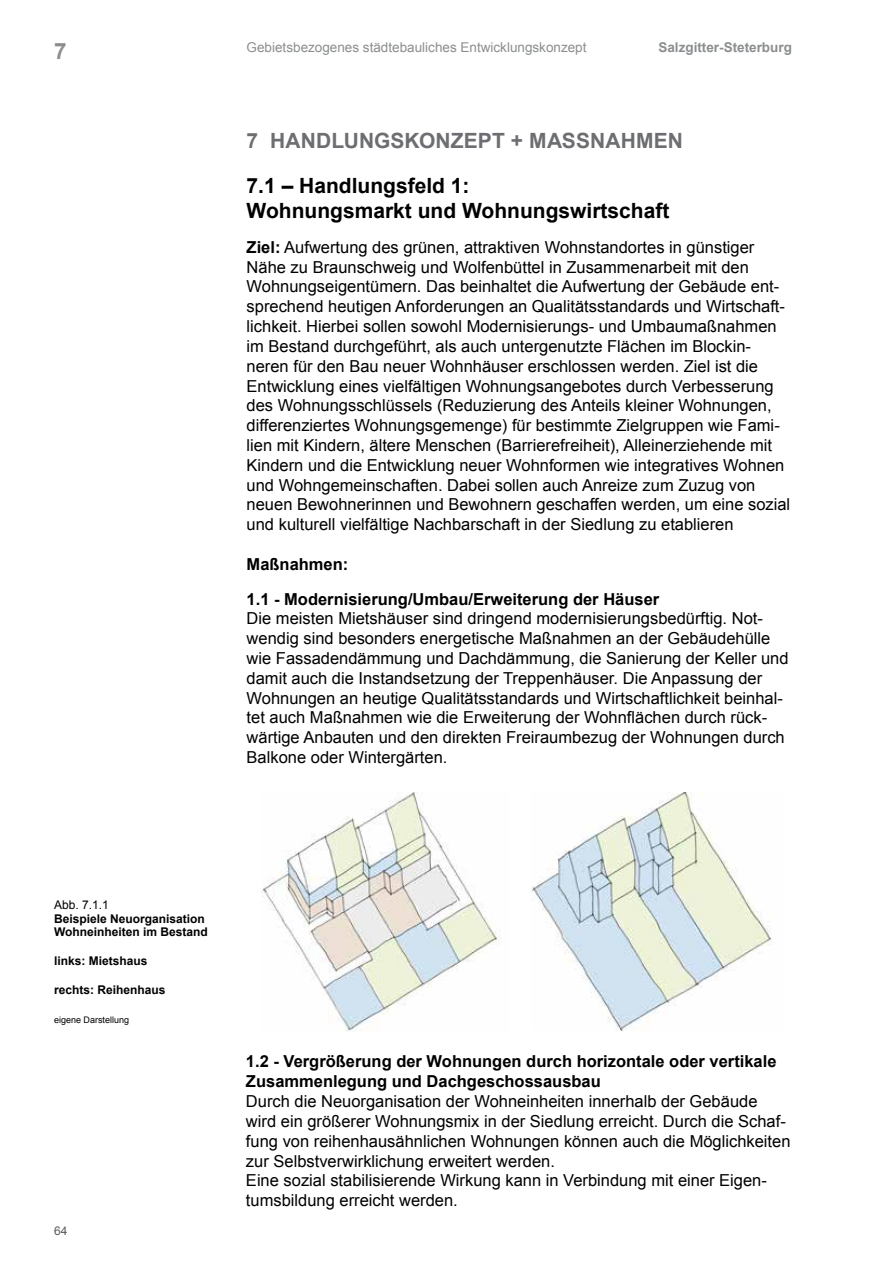
<style>
.page{position:relative;width:893px;height:1263px;background:#fff}
.page>*{position:absolute;margin:0;border:0;box-sizing:border-box;transform-origin:0 0}
.t1{font:700 22.5px "Arial";color:#8b8e90}
.t2{font:700 21px/25.2px "Arial";color:#000}
.t3{font:700 21px "Arial";letter-spacing:.005em;color:#6d6e71}
.t4{font:16.5px/19.8px "Arial";color:#000}
.t5{font:700 16.5px/34.8px "Arial";color:#000}
.t6{font:13.5px "Arial";color:#8b8e90}
.t7{font:700 13.5px "Arial";color:#8b8e90}
.t8{font:700 12px/13.8px "Arial";color:#000}
.t9{font:12px "Arial";color:#000}
.t10{font:12px "Arial";color:#58595b}
.t11{font:9px "Arial";color:#000}
.s1{font-weight:700}
</style>
<div class="page">
<img style="left:261px;top:792px;width:240px;height:239px">
<img style="left:531px;top:792px;width:241px;height:238px">
<h1 class="t1" style="left:54px;top:36px;width:14px">7</h1>
<p class="t6" style="left:247px;top:39px;width:341px">Gebietsbezogenes städtebauliches Entwicklungskonzept</p>
<p class="t7" style="left:658px;top:39px;width:135px">Salzgitter-Steterburg</p>
<p class="t3" style="left:247px;top:126px;width:438px">7 HANDLUNGSKONZEPT + MASSNAHMEN</p>
<p class="t2" style="left:247px;top:174px;width:424px">7.1 – Handlungsfeld 1:<br>Wohnungsmarkt und Wohnungswirtschaft</p>
<p class="t4" style="left:247px;top:237px;width:545px"><span class="s1">Ziel:</span> Aufwertung des grünen, attraktiven Wohnstandortes in günstiger Nähe zu Braunschweig und Wolfenbüttel in Zusammenarbeit mit den Wohnungseigentümern. Das beinhaltet die Aufwertung der Gebäude ent&shy;sprechend heutigen Anforderungen an Qualitätsstandards und Wirtschaft&shy;lichkeit. Hierbei sollen sowohl Modernisierungs- und Umbaumaßnahmen im Bestand durchgeführt, als auch untergenutzte Flächen im Blockin&shy;neren für den Bau neuer Wohnhäuser erschlossen werden. Ziel ist die Entwicklung eines vielfältigen Wohnungsangebotes durch Verbesserung des Wohnungsschlüssels (Reduzierung des Anteils kleiner Wohnungen, differenziertes Wohnungsgemenge) für bestimmte Zielgruppen wie Fami&shy;lien mit Kindern, ältere Menschen (Barrierefreiheit), Alleinerziehende mit Kindern und die Entwicklung neuer Wohnformen wie integratives Wohnen und Wohngemeinschaften. Dabei sollen auch Anreize zum Zuzug von neuen Bewohnerinnen und Bewohnern geschaffen werden, um eine sozial und kulturell vielfältige Nachbarschaft in der Siedlung zu etablieren</p>
<p class="t5" style="left:247px;top:547px;width:414px">Maßnahmen:<br>1.1 - Modernisierung/Umbau/Erweiterung der Häuser</p>
<p class="t4" style="left:247px;top:609px;width:543px">Die meisten Mietshäuser sind dringend modernisierungsbedürftig. Not&shy;wendig sind besonders energetische Maßnahmen an der Gebäudehülle wie Fassadendämmung und Dachdämmung, die Sanierung der Keller und damit auch die Instandsetzung der Treppenhäuser. Die Anpassung der Wohnungen an heutige Qualitätsstandards und Wirtschaftlichkeit beinhal&shy;tet auch Maßnahmen wie die Erweiterung der Wohnflächen durch rück&shy;wärtige Anbauten und den direkten Freiraumbezug der Wohnungen durch Balkone oder Wintergärten.</p>
<p class="t9" style="left:54px;top:897px;width:56px">Abb. 7.1.1</p>
<p class="t8" style="left:54px;top:912px;width:155px">Beispiele Neuorganisation<br>Wohneinheiten im Bestand</p>
<p class="t8" style="left:54px;top:954px;width:95px">links: Mietshaus</p>
<p class="t8" style="left:54px;top:983px;width:113px">rechts: Reihenhaus</p>
<p class="t11" style="left:54px;top:1014px;width:77px">eigene Darstellung</p>
<p class="t10" style="left:54px;top:1223px;width:15px">64</p>
<p class="t5" style="left:246px;top:1052px;width:532px;line-height:19.8px">1.2 - Vergrößerung der Wohnungen durch horizontale oder vertikale<br>Zusammenlegung und Dachgeschossausbau</p>
<p class="t4" style="left:246px;top:1091px;width:546px">Durch die Neuorganisation der Wohneinheiten innerhalb der Gebäude wird ein größerer Wohnungsmix in der Siedlung erreicht. Durch die Schaf&shy;fung von reihenhausähnlichen Wohnungen können auch die Möglichkeiten zur Selbstverwirklichung erweitert werden.<br>Eine sozial stabilisierende Wirkung kann in Verbindung mit einer Eigen&shy;tumsbildung erreicht werden.</p>
</div>
